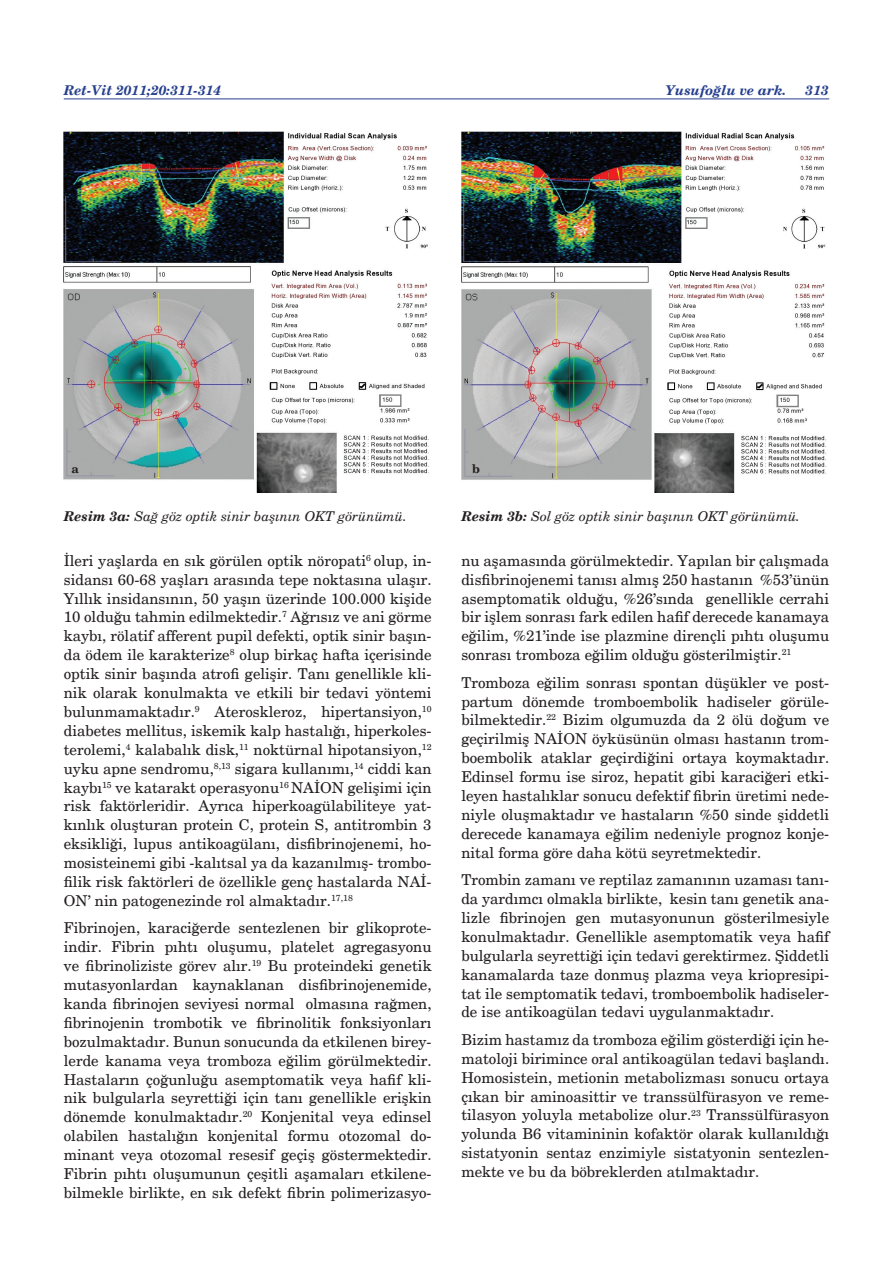
<style>
.page{position:relative;width:893px;height:1263px;background:#fff}
.page>*{position:absolute;margin:0;border:0;box-sizing:border-box;transform-origin:0 0}
.t1{font:15px/18.9px "New Century Schlbk";color:#231f20;text-align:justify}
.t2{font:italic 13.5px "New Century Schlbk";color:#231f20}
.t3{font:italic 700 13.5px "New Century Schlbk";color:#253f8e}
.dipnotlar{font:700 12px "New Century Schlbk";color:#231f20}
.s1{font-weight:700}
</style>
<div class="page">
<hr style="left:64px;top:99px;width:765px;height:1px;background:#253f8e">
<img style="left:64px;top:131px;width:365px;height:362px">
<img style="left:461px;top:131px;width:365px;height:361px">
<p class="t3" style="left:64px;top:82px;width:159px">Ret-Vit 2011;20:311-314</p>
<p class="t3" style="left:666px;top:82px;width:123px">Yusufoğlu ve ark.</p>
<p class="t3" style="left:806px;top:82px;width:25px">313</p>
<p class="dipnotlar" style="left:71px;top:461px;width:9px">a</p>
<p class="dipnotlar" style="left:472px;top:461px;width:9px">b</p>
<p class="t2" style="left:64px;top:508px;width:345px"><span class="s1">Resim 3a:</span> Sağ göz optik sinir başının OKT görünümü.</p>
<p class="t2" style="left:461px;top:508px;width:340px"><span class="s1">Resim 3b:</span> Sol göz optik sinir başının OKT görünümü.</p>
<p class="t1" style="left:64px;top:551px;width:369px">İleri yaşlarda en sık görülen optik nöropati<sup>6</sup> olup, in&shy;sidansı 60-68 yaşları arasında tepe noktasına ulaşır.<br>Yıllık insidansının, 50 yaşın üzerinde 100.000 kişide 10 olduğu tahmin edilmektedir.<sup>7</sup> Ağrısız ve ani görme kaybı, rölatif afferent pupil defekti, optik sinir başın&shy;da ödem ile karakterize<sup>8</sup> olup birkaç hafta içerisinde optik sinir başında atrofi gelişir. Tanı genellikle kli&shy;nik olarak konulmakta ve etkili bir tedavi yöntemi bulunmamaktadır.<sup>9</sup> Ateroskleroz, hipertansiyon,<sup>10 </sup>diabetes mellitus, iskemik kalp hastalığı, hiperkoles&shy;terolemi,<sup>4</sup> kalabalık disk,<sup>11</sup> noktürnal hipotansiyon,<sup>12 </sup>uyku apne sendromu,<sup>8,13</sup> sigara kullanımı,<sup>14</sup> ciddi kan kaybı<sup>15</sup> ve katarakt operasyonu<sup>16</sup> NAİON gelişimi için risk faktörleridir. Ayrıca hiperkoagülabiliteye yat&shy;kınlık oluşturan protein C, protein S, antitrombin 3 eksikliği, lupus antikoagülanı, disfibrinojenemi, ho&shy;mosisteinemi gibi -kalıtsal ya da kazanılmış- trombo&shy;filik risk faktörleri de özellikle genç hastalarda NAİ-ON’ nin patogenezinde rol almaktadır.<sup>17,18</sup></p>
<p class="t1" style="left:64px;top:919px;width:369px">Fibrinojen, karaciğerde sentezlenen bir glikoprote&shy;indir. Fibrin pıhtı oluşumu, platelet agregasyonu ve fibrinoliziste görev alır.<sup>19</sup> Bu proteindeki genetik mutasyonlardan kaynaklanan disfibrinojenemide, kanda fibrinojen seviyesi normal olmasına rağmen, fibrinojenin trombotik ve fibrinolitik fonksiyonları bozulmaktadır. Bunun sonucunda da etkilenen birey&shy;lerde kanama veya tromboza eğilim görülmektedir.<br>Hastaların çoğunluğu asemptomatik veya hafif kli&shy;nik bulgularla seyrettiği için tanı genellikle erişkin dönemde konulmaktadır.<sup>20</sup> Konjenital veya edinsel olabilen hastalığın konjenital formu otozomal do&shy;minant veya otozomal resesif geçiş göstermektedir.<br>Fibrin pıhtı oluşumunun çeşitli aşamaları etkilene&shy;bilmekle birlikte, en sık defekt fibrin polimerizasyo-</p>
<p class="t1" style="left:461px;top:551px;width:369px">nu aşamasında görülmektedir. Yapılan bir çalışmada disfibrinojenemi tanısı almış 250 hastanın %53’ünün asemptomatik olduğu, %26’sında genellikle cerrahi bir işlem sonrası fark edilen hafif derecede kanamaya eğilim, %21’inde ise plazmine dirençli pıhtı oluşumu sonrası tromboza eğilim olduğu gösterilmiştir.<sup>21</sup></p>
<p class="t1" style="left:461px;top:673px;width:369px">Tromboza eğilim sonrası spontan düşükler ve post&shy;partum dönemde tromboembolik hadiseler görüle&shy;bilmektedir.<sup>22</sup> Bizim olgumuzda da 2 ölü doğum ve geçirilmiş NAİON öyküsünün olması hastanın trom&shy;boembolik ataklar geçirdiğini ortaya koymaktadır.<br>Edinsel formu ise siroz, hepatit gibi karaciğeri etki&shy;leyen hastalıklar sonucu defektif fibrin üretimi nede&shy;niyle oluşmaktadır ve hastaların %50 sinde şiddetli derecede kanamaya eğilim nedeniyle prognoz konje&shy;nital forma göre daha kötü seyretmektedir.</p>
<p class="t1" style="left:461px;top:870px;width:369px">Trombin zamanı ve reptilaz zamanının uzaması tanı&shy;da yardımcı olmakla birlikte, kesin tanı genetik ana&shy;lizle fibrinojen gen mutasyonunun gösterilmesiyle konulmaktadır. Genellikle asemptomatik veya hafif bulgularla seyrettiği için tedavi gerektirmez. Şiddetli kanamalarda taze donmuş plazma veya kriopresipi&shy;tat ile semptomatik tedavi, tromboembolik hadiseler&shy;de ise antikoagülan tedavi uygulanmaktadır.</p>
<p class="t1" style="left:461px;top:1030px;width:369px">Bizim hastamız da tromboza eğilim gösterdiği için he&shy;matoloji birimince oral antikoagülan tedavi başlandı.<br>Homosistein, metionin metabolizması sonucu ortaya çıkan bir aminoasittir ve transsülfürasyon ve reme&shy;tilasyon yoluyla metabolize olur.<sup>23</sup> Transsülfürasyon yolunda B6 vitamininin kofaktör olarak kullanıldığı sistatyonin sentaz enzimiyle sistatyonin sentezlen&shy;mekte ve bu da böbreklerden atılmaktadır.</p>
</div>
